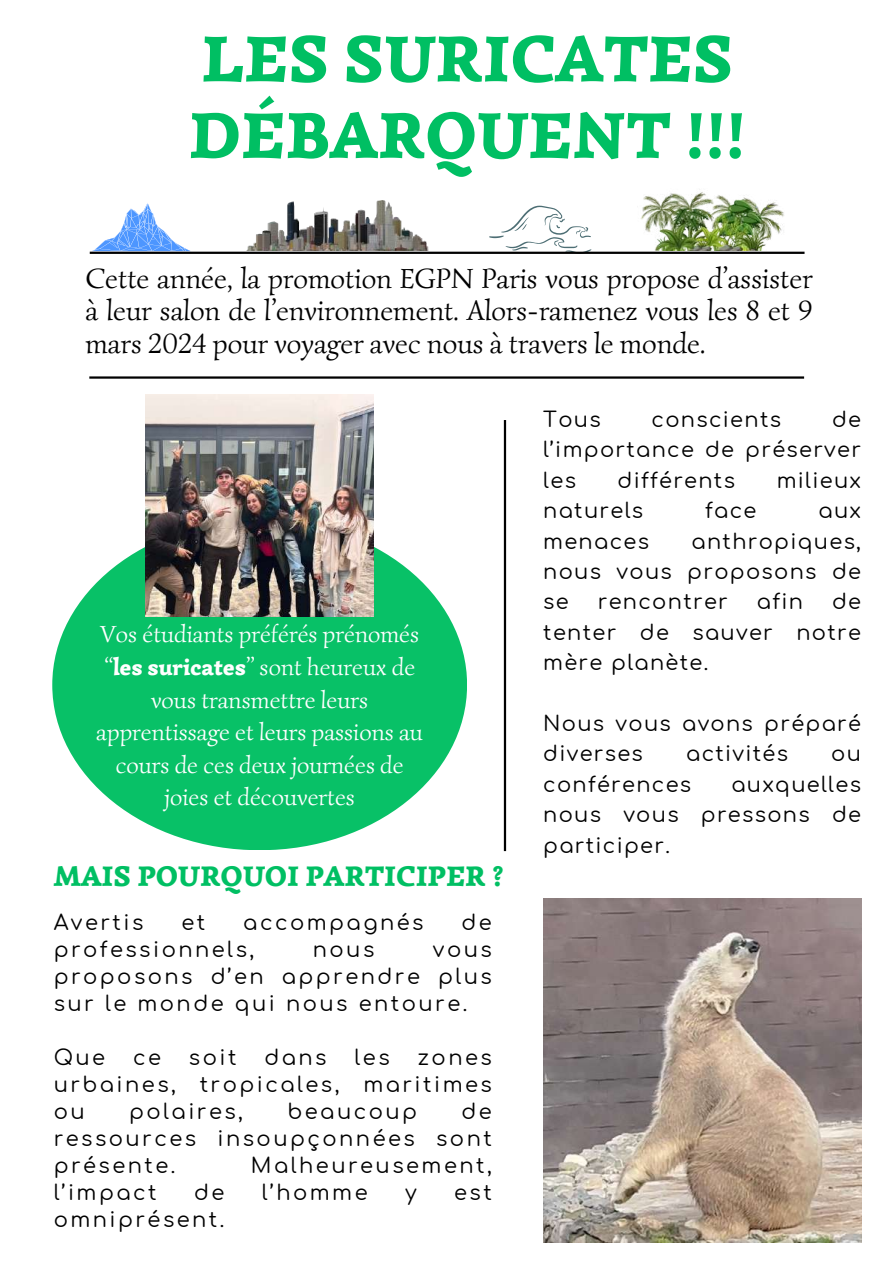
<style>
.page{position:relative;width:893px;height:1264px;background:#fff}
.page>*{position:absolute;margin:0;border:0;box-sizing:border-box;transform-origin:0 0}
.t1{font:900 66px/76.5px "Simonetta";color:#00bf63}
.t2{font:28.5px/32.7px "Simonetta";color:#000;text-align:justify}
.t3{font:900 28.5px "Simonetta";color:#00bf63}
.t4{font:24px/32.7px "Simonetta";color:#fff;text-align:center}
.t5{font:21px/30.3px "Comfortaa";letter-spacing:.06em;color:#000;text-align:justify}
.t6{font:21px "Comfortaa";letter-spacing:.115em;color:#000}
.s1{font-weight:900}
</style>
<div class="page">
<div style="left:52px;top:519px;width:415px;height:331px;background:#08c167;border-radius:50%"></div>
<img style="left:145px;top:394px;width:229px;height:222px">
<img style="left:543px;top:898px;width:318px;height:343px">
<hr style="left:89px;top:376px;width:715px;height:2px;background:#000">
<hr style="left:504px;top:420px;width:2px;height:431px;background:#000">
<svg style="left:489px;top:206px;width:102px;height:46px"></svg>
<svg style="left:92px;top:203px;width:98px;height:48px"></svg>
<hr style="left:90px;top:252px;width:714px;height:2px;background:#000">
<img style="left:247px;top:201px;width:181px;height:49px">
<img style="left:640px;top:192px;width:144px;height:58px">
<h1 class="t1" style="left:188px;top:21px;width:558px">LES SURICATES<br>DÉBARQUENT !!!</h1>
<h2 class="t2" style="left:85px;top:261px;width:728px">Cette année, la promotion EGPN Paris vous propose d’assister à leur salon de l’environnement. Alors-ramenez vous les 8 et 9 mars 2024 pour voyager avec nous à travers le monde.</h2>
<p class="t4" style="left:96px;top:618px;width:328px">Vos étudiants préférés prénomés “<span class="s1">les suricates</span>” sont heureux de vous transmettre leurs apprentissage et leurs passions au cours de ces deux journées de joies et découvertes</p>
<h2 class="t3" style="left:54px;top:859px;width:451px">MAIS POURQUOI PARTICIPER ?</h2>
<p class="t6" style="left:54px;top:911px;width:91px">Avertis</p>
<p class="t5" style="left:181px;top:907px;width:25px">et</p>
<p class="t6" style="left:243px;top:911px;width:182px">accompagnés</p>
<p class="t5" style="left:461px;top:907px;width:32px">de</p>
<p class="t6" style="left:54px;top:938px;width:202px">professionnels,</p>
<p class="t5" style="left:313px;top:934px;width:63px">nous</p>
<p class="t5" style="left:54px;top:936px;width:439px;line-height:27px;text-indent:379px">vous proposons d’en apprendre plus sur le monde qui nous entoure.</p>
<p class="t5" style="left:54px;top:1042px;width:53px">Que</p>
<p class="t5" style="left:133px;top:1042px;width:29px">ce</p>
<p class="t5" style="left:189px;top:1042px;width:49px">soit</p>
<p class="t5" style="left:264px;top:1042px;width:64px">dans</p>
<p class="t5" style="left:354px;top:1042px;width:37px">les</p>
<p class="t5" style="left:54px;top:1044px;width:439px;line-height:27px;text-indent:364px">zones urbaines, tropicales, maritimes ou</p>
<p class="t5" style="left:54px;top:1098px;width:439px;line-height:27px;text-indent:408px">de ressources insoupçonnées sont présente.</p>
<p class="t6" style="left:129px;top:1100px;width:115px">polaires,</p>
<p class="t6" style="left:287px;top:1100px;width:131px">beaucoup</p>
<p class="t6" style="left:251px;top:1154px;width:242px">Malheureusement,</p>
<p class="t5" style="left:54px;top:1177px;width:104px">l’impact</p>
<p class="t5" style="left:194px;top:1177px;width:32px">de</p>
<p class="t5" style="left:262px;top:1177px;width:107px">l’homme</p>
<p class="t5" style="left:405px;top:1177px;width:13px">y</p>
<p class="t5" style="left:454px;top:1177px;width:39px">est</p>
<p class="t6" style="left:54px;top:1208px;width:172px">omniprésent.</p>
<p class="t5" style="left:543px;top:405px;width:59px">Tous</p>
<p class="t5" style="left:651px;top:405px;width:131px">conscients</p>
<p class="t5" style="left:543px;top:405px;width:319px;text-indent:289px">de l’importance de préserver les</p>
<p class="t5" style="left:617px;top:466px;width:119px">différents</p>
<p class="t5" style="left:776px;top:466px;width:86px">milieux</p>
<p class="t5" style="left:543px;top:496px;width:101px">naturels</p>
<p class="t5" style="left:705px;top:496px;width:53px">face</p>
<p class="t5" style="left:818px;top:496px;width:44px">aux</p>
<p class="t5" style="left:543px;top:526px;width:107px">menaces</p>
<p class="t5" style="left:543px;top:526px;width:319px;text-indent:148px">anthropiques, nous vous proposons de se</p>
<p class="t5" style="left:543px;top:587px;width:319px;text-indent:289px">de tenter de sauver notre mère planète.</p>
<p class="t5" style="left:543px;top:709px;width:319px">Nous vous avons préparé diverses</p>
<p class="t5" style="left:597px;top:587px;width:131px">rencontrer</p>
<p class="t5" style="left:756px;top:587px;width:48px">afin</p>
<p class="t5" style="left:686px;top:739px;width:103px">activités</p>
<p class="t5" style="left:831px;top:739px;width:31px">ou</p>
<p class="t5" style="left:543px;top:769px;width:149px">conférences</p>
<p class="t5" style="left:543px;top:769px;width:319px;text-indent:188px">auxquelles nous vous pressons de participer.</p>
</div>
